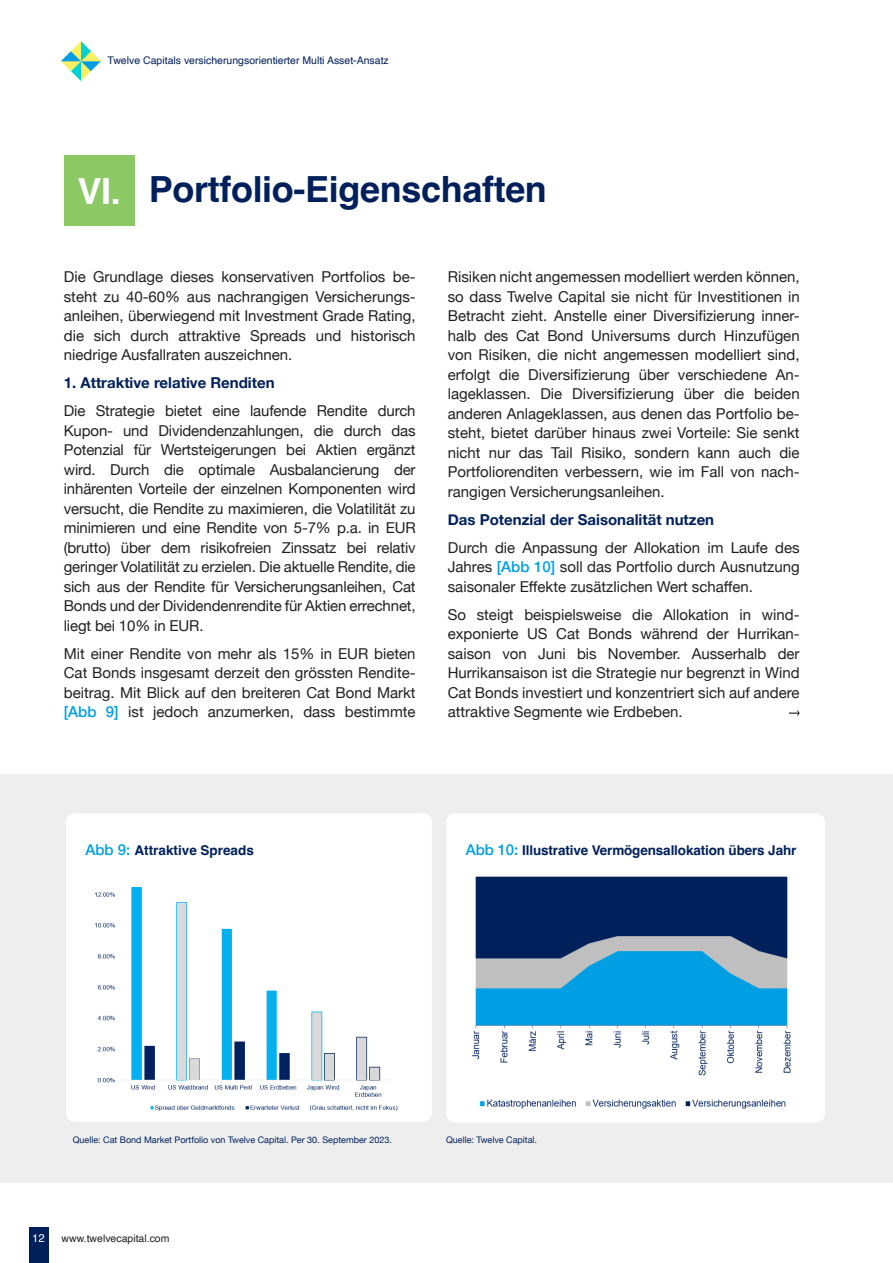
<style>
.page{position:relative;width:893px;height:1263px;background:#fff}
.page>*{position:absolute;margin:0;border:0;box-sizing:border-box;transform-origin:0 0}
.t1{font:700 36px "Helvetica";letter-spacing:-.01em;color:#00205c}
.t2{font:700 36px "Helvetica";color:#fff}
.t3{font:15px/19.5px "Helvetica Neue";color:#231f20;text-align:justify}
.t4{font:700 15px "Helvetica Neue";color:#00205c}
.t5{font:700 13.5px "Helvetica";letter-spacing:-.01em;color:#00205c}
.t6{font:11.25px "Helvetica";color:#fff}
.t7{font:10.5px "Helvetica";color:#00205c}
.t8{font:10.5px "Helvetica";color:#231f20}
.t9{font:9px "Helvetica Neue";color:#00205c}
.s1{font-weight:500;color:#009fe3}
.s2{font-family:"Helvetica Neue";font-weight:500;font-size:15px;color:#009fe3}
</style>
<div class="page">
<div style="left:29px;top:1227px;width:19px;height:36px;background:#00205c"></div>
<img style="left:62px;top:41px;width:39px;height:39px">
<div style="left:64px;top:155px;width:70px;height:70px;background:#8cc864"></div>
<div style="left:0;top:774px;width:893px;height:408px;background:#eee"></div>
<div style="left:66px;top:813px;width:366px;height:309px;background:#fff;border-radius:9px"></div>
<div style="left:446px;top:813px;width:379px;height:309px;background:#fff;border-radius:9px"></div>
<img style="left:95px;top:887px;width:303px;height:224px">
<img style="left:472px;top:876px;width:319px;height:233px">
<svg style="left:789px;top:710px;width:11px;height:6px"></svg>
<p class="t7" style="left:108px;top:52px;width:283px">Twelve Capitals versicherungsorientierter Multi Asset-Ansatz</p>
<p class="t2" style="left:77px;top:169px;width:45px">VI.</p>
<p class="t1" style="left:149px;top:168px;width:400px">Portfolio-Eigenschaften</p>
<p class="t3" style="left:64px;top:268px;width:353px">Die Grundlage dieses konservativen Portfolios be&shy;steht zu 40-60% aus nachrangigen Versicherungs&shy;anleihen, überwiegend mit Investment Grade Rating, die sich durch attraktive Spreads und historisch niedrige Ausfallraten auszeichnen.</p>
<p class="t4" style="left:64px;top:371px;width:212px">1. Attraktive relative Renditen</p>
<p class="t3" style="left:64px;top:402px;width:353px">Die Strategie bietet eine laufende Rendite durch Kupon- und Dividendenzahlungen, die durch das Potenzial für Wertsteigerungen bei Aktien ergänzt wird. Durch die optimale Ausbalancierung der inhärenten Vorteile der einzelnen Komponenten wird versucht, die Rendite zu maximieren, die Volatilität zu minimieren und eine Rendite von 5-7% p.a. in EUR (brutto) über dem risikofreien Zinssatz bei relativ geringer Volatilität zu erzielen. Die aktuelle Rendite, die sich aus der Rendite für Versicherungsanleihen, Cat Bonds und der Dividendenrendite für Aktien errechnet, liegt bei 10% in EUR.</p>
<p class="t3" style="left:64px;top:644px;width:353px">Mit einer Rendite von mehr als 15% in EUR bieten Cat Bonds insgesamt derzeit den grössten Rendite&shy;beitrag. Mit Blick auf den breiteren Cat Bond Markt <span class="s1">[Abb 9]</span> ist jedoch anzumerken, dass bestimmte</p>
<p class="t3" style="left:448px;top:268px;width:353px">Risiken nicht angemessen modelliert werden können, so dass Twelve Capital sie nicht für Investitionen in Betracht zieht. Anstelle einer Diversifizierung inner&shy;halb des Cat Bond Universums durch Hinzufügen von Risiken, die nicht angemessen modelliert sind, erfolgt die Diversifizierung über verschiedene An&shy;lageklassen. Die Diversifizierung über die beiden anderen Anlageklassen, aus denen das Portfolio be&shy;steht, bietet darüber hinaus zwei Vorteile: Sie senkt nicht nur das Tail Risiko, sondern kann auch die Portfoliorenditen verbessern, wie im Fall von nach&shy;rangigen Versicherungsanleihen.</p>
<p class="t4" style="left:448px;top:508px;width:268px">Das Potenzial der Saisonalität nutzen</p>
<p class="t3" style="left:448px;top:538px;width:353px">Durch die Anpassung der Allokation im Laufe des Jahres <span class="s1">[Abb 10]</span> soll das Portfolio durch Ausnutzung saisonaler Effekte zusätzlichen Wert schaffen.</p>
<p class="t3" style="left:448px;top:605px;width:353px">So steigt beispielsweise die Allokation in wind&shy;exponierte US Cat Bonds während der Hurrikan&shy;saison von Juni bis November. Ausserhalb der Hurrikansaison ist die Strategie nur begrenzt in Wind Cat Bonds investiert und konzentriert sich auf andere attraktive Segmente wie Erdbeben.</p>
<p class="t5" style="left:85px;top:841px;width:170px"><span class="s2">Abb 9:</span> Attraktive Spreads</p>
<p class="t5" style="left:466px;top:841px;width:332px"><span class="s2">Abb 10:</span> Illustrative Vermögensallokation übers Jahr</p>
<p class="t9" style="left:73px;top:1133px;width:321px">Quelle: Cat Bond Market Portfolio von Twelve Capital. Per 30. September 2023.</p>
<p class="t9" style="left:446px;top:1133px;width:92px">Quelle: Twelve Capital.</p>
<p class="t6" style="left:32px;top:1229px;width:14px">12</p>
<p class="t8" style="left:62px;top:1230px;width:109px">www.twelvecapital.com</p>
</div>
